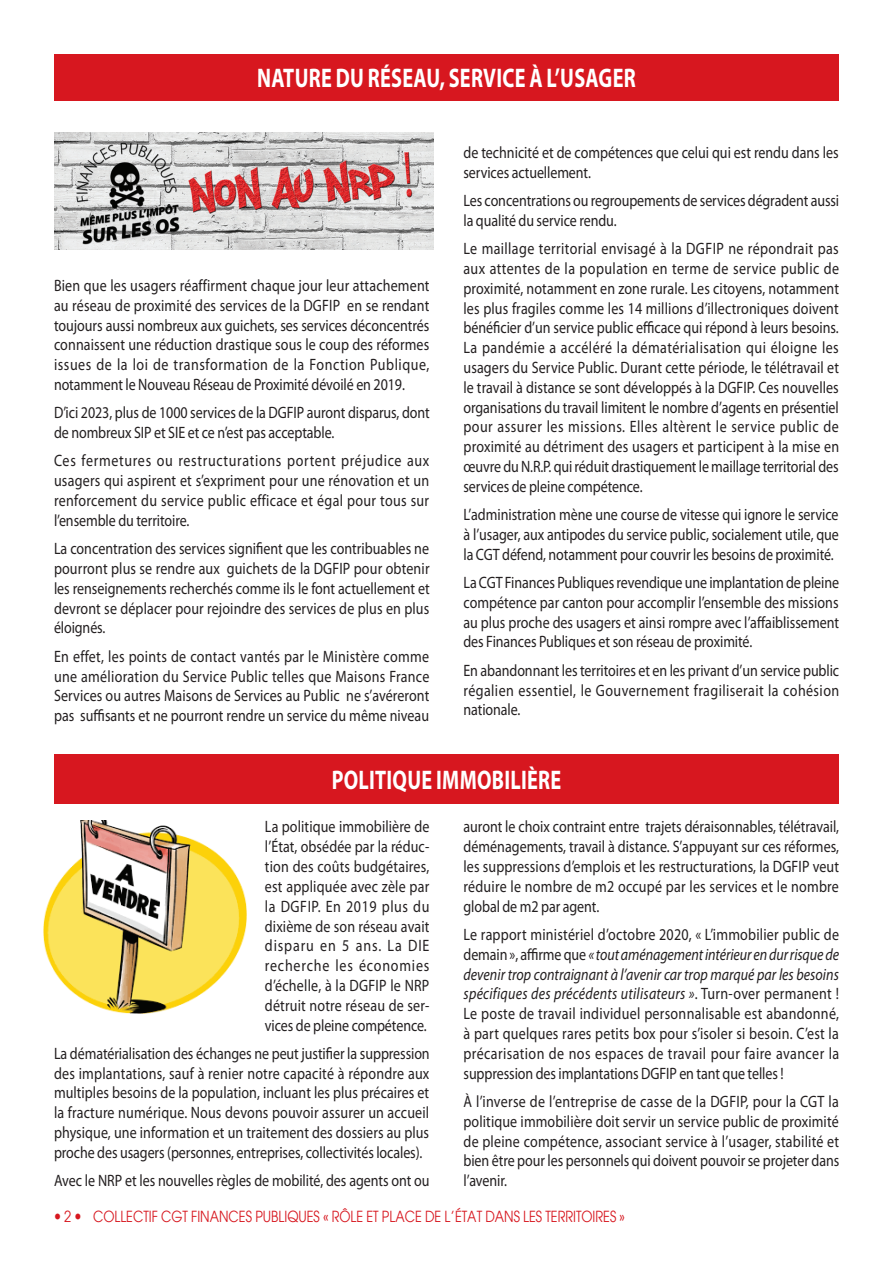
<style>
.page{position:relative;width:893px;height:1263px;background:#fff}
.page>*{position:absolute;margin:0;border:0;box-sizing:border-box;transform-origin:0 0}
.t1{font:700 27px "Myriad Pro";letter-spacing:.015em;color:#fff;scale:.75 1}
.t2{font:16.5px/19.8px "Myriad Pro";color:#231f20;text-align:justify;scale:.85 1}
.t3{font:15px "Avant Garde";color:#d7171f;scale:.85 1}
.s1{font-style:italic}
</style>
<div class="page">
<div style="left:54px;top:54px;width:785px;height:47px;background:#d7171f"></div>
<div style="left:54px;top:754px;width:785px;height:49px;background:#d7171f"></div>
<img style="left:54px;top:133px;width:380px;height:117px">
<img style="left:44px;top:820px;width:202px;height:193px">
<h1 class="t1" style="left:257px;top:61px;width:506px">NATURE DU RÉSEAU, SERVICE À L’USAGER</h1>
<p class="t2" style="left:54px;top:275px;width:443px">Bien que les usagers réaffirment chaque jour leur attachement au réseau de proximité des services de la DGFI P en se rendant toujours aussi nombreux aux guichets, ses services déconcentrés connaissent une réduction drastique sous le coup des réformes issues de la loi de transformation de la Fonction Publique, notamment le Nouveau Réseau de Proximité dévoilé en 2019.</p>
<p class="t2" style="left:54px;top:403px;width:444px">D’ici 2023, plus de 1000 services de la DGFI P auront disparus, dont de nombreux SI P et SIE et ce n’est pas acceptable.</p>
<p class="t2" style="left:54px;top:451px;width:443px">Ces fermetures ou restructurations portent préjudice aux usagers qui aspirent et s’expriment pour une rénovation et un renforcement du service public efficace et égal pour tous sur l’ensemble du territoire.</p>
<p class="t2" style="left:54px;top:538px;width:444px">La concentration des services signifient que les contribuables ne pourront plus se rendre aux guichets de la DGFI P pour obtenir les renseignements recherchés comme ils le font actuellement et devront se déplacer pour rejoindre des services de plus en plus éloignés.</p>
<p class="t2" style="left:54px;top:646px;width:443px">En effet, les points de contact vantés par le Ministère comme une amélioration du Service Public telles que Maisons France Services ou autres Maisons de Services au Public ne s’avéreront pas suffisants et ne pourront rendre un service du même niveau</p>
<p class="t2" style="left:463px;top:142px;width:443px">de technicité et de compétences que celui qui est rendu dans les services actuellement.</p>
<p class="t2" style="left:463px;top:190px;width:444px">Les concentrations ou regroupements de services dégradent aussi la qualité du service rendu.</p>
<p class="t2" style="left:463px;top:238px;width:443px">Le maillage territorial envisagé à la DGFI P ne répondrait pas aux attentes de la population en terme de service public de proximité, notamment en zone rurale. Les citoyens, notamment les plus fragiles comme les 14 millions d’illectroniques doivent bénéficier d’un service public efficace qui répond à leurs besoins.<br>La pandémie a accéléré la dématérialisation qui éloigne les usagers du Service Public. Durant cette période, le télétravail et le travail à distance se sont développés à la DGFI P. Ces nouvelles organisations du travail limitent le nombre d’agents en présentiel pour assurer les missions. Elles altèrent le service public de proximité au détriment des usagers et participent à la mise en œuvre du N.R.P. qui réduit drastiquement le maillage territorial des services de pleine compétence.</p>
<p class="t2" style="left:463px;top:504px;width:443px">L’administration mène une course de vitesse qui ignore le service à l’usager, aux antipodes du service public, socialement utile, que la CGT défend, notamment pour couvrir les besoins de proximité.</p>
<p class="t2" style="left:463px;top:572px;width:443px">La CGT Finances Publiques revendique une implantation de pleine compétence par canton pour accomplir l’ensemble des missions au plus proche des usagers et ainsi rompre avec l’affaiblissement des Finances Publiques et son réseau de proximité.</p>
<p class="t2" style="left:463px;top:660px;width:444px">En abandonnant les territoires et en les privant d’un service public régalien essentiel, le Gouvernement fragiliserait la cohésion nationale.</p>
<h1 class="t1" style="left:332px;top:762px;width:308px">POLITIQUE IMMOBILIÈRE</h1>
<p class="t2" style="left:265px;top:817px;width:195px;text-align:left">La politique immobilière de l’État, obsédée par la réduc&shy;tion des coûts budgétaires, est appliquée avec zèle par la DGFI P. En 2019 plus du dixième de son réseau avait disparu en 5 ans. La DIE recherche les économies d’échelle, à la DGFI P le NRP détruit notre réseau de ser&shy;vices de pleine compétence.</p>
<p class="t2" style="left:54px;top:1043px;width:444px">La dématérialisation des échanges ne peut justifier la suppression des implantations, sauf à renier notre capacité à répondre aux multiples besoins de la population, incluant les plus précaires et la fracture numérique. Nous devons pouvoir assurer un accueil physique, une information et un traitement des dossiers au plus proche des usagers (personnes, entreprises, collectivités locales).</p>
<p class="t2" style="left:54px;top:1170px;width:443px">Avec le NRP et les nouvelles règles de mobilité, des agents ont ou</p>
<p class="t2" style="left:463px;top:817px;width:443px">auront le choix contraint entre trajets déraisonnables, télétravail, déménagements, travail à distance. S’appuyant sur ces réformes, les suppressions d’emplois et les restructurations, la DGFI P veut réduire le nombre de m2 occupé par les services et le nombre global de m2 par agent.</p>
<p class="t2" style="left:463px;top:924px;width:443px">Le rapport ministériel d’octobre 2020, « L’immobilier public de demain », affirme que <span class="s1">« tout aménagement intérieur en dur risque de devenir trop contraignant à l’avenir car trop marqué par les besoins spécifiques des précédents utilisateurs »</span>. Turn-over permanent !<br>Le poste de travail individuel personnalisable est abandonné, à part quelques rares petits box pour s’isoler si besoin. C’est la précarisation de nos espaces de travail pour faire avancer la suppression des implantations DGFI P en tant que telles !</p>
<p class="t2" style="left:463px;top:1091px;width:444px">À l’inverse de l’entreprise de casse de la DGFI P, pour la CGT la politique immobilière doit servir un service public de proximité de pleine compétence, associant service à l’usager, stabilité et bien être pour les personnels qui doivent pouvoir se projeter dans l’avenir.</p>
<p class="t3" style="left:64px;top:1207px;width:10px">2</p>
<p class="t3" style="left:93px;top:1207px;width:627px">COLLECTIF CGT FINANCES PUBLIQUES « RÔLE ET PLACE DE L’ÉTAT DANS LES TERRITOIRES »</p>
</div>
